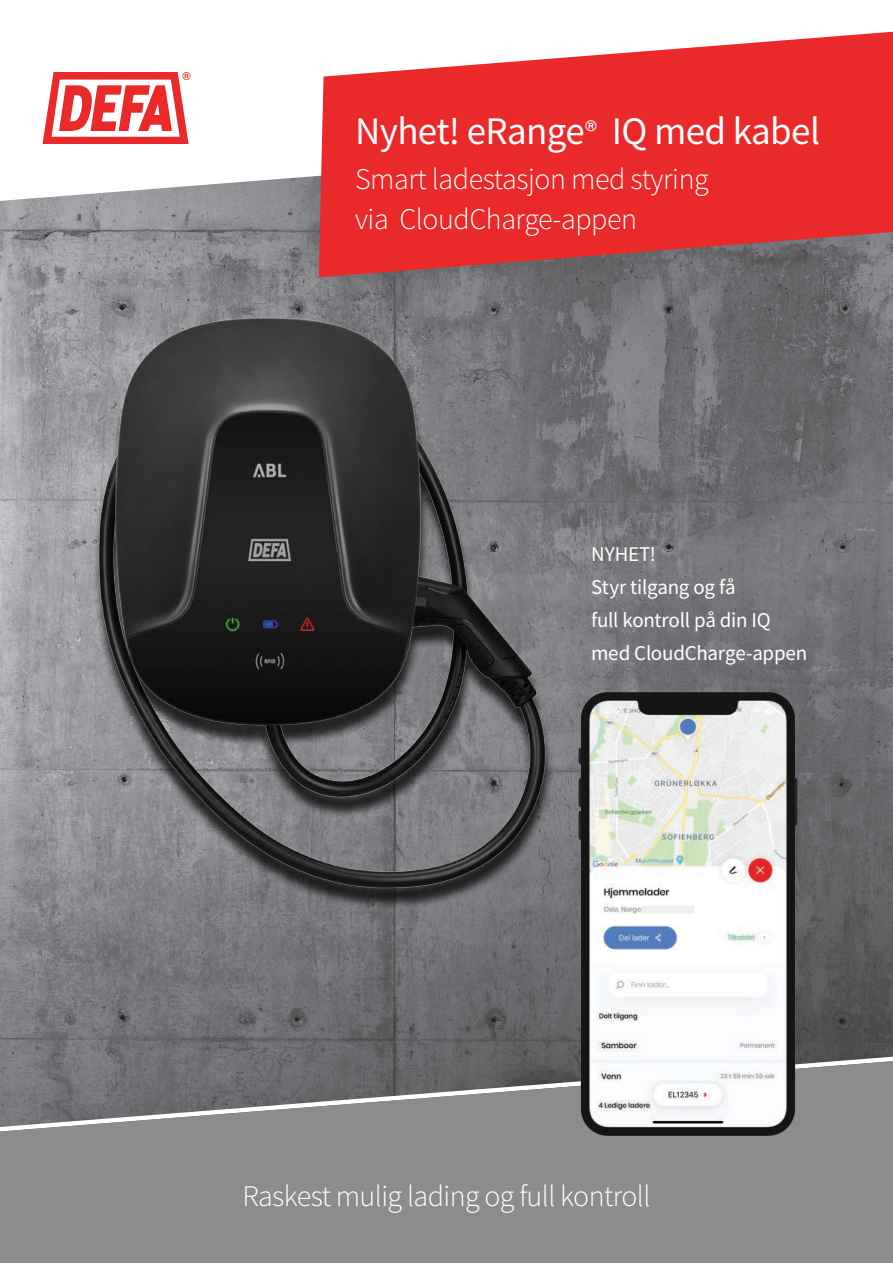
<style>
.page{position:relative;width:893px;height:1263px;background:#fff}
.page>*{position:absolute;margin:0;border:0;box-sizing:border-box;transform-origin:0 0}
.t1{font:39px "Source Sans Pro";letter-spacing:-.015em;color:#fff}
.t2{font:300 30px/40.5px "Source Sans Pro";letter-spacing:-.015em;color:#fff}
.t3{font:21px/33px "Source Sans Pro";letter-spacing:-.01em;color:#fff}
.s1{font-family:"ITC Franklin Gothic Std";font-size:27px}
</style>
<div class="page">
<img style="left:0;top:201px;width:893px;height:844px">
<svg style="left:0;top:31px;width:893px;height:170px"></svg>
<svg style="left:319px;top:32px;width:574px;height:245px;fill:#e9292a"></svg>
<svg style="left:43px;top:72px;width:147px;height:72px"></svg>
<svg style="left:0;top:1045px;width:893px;height:16px"></svg>
<svg style="left:0;top:1061px;width:893px;height:202px;fill:#8b8c8e"></svg>
<img style="left:550px;top:674px;width:277px;height:497px">
<img style="left:41px;top:271px;width:544px;height:671px">
<h1 class="t1" style="left:355px;top:106px;width:466px">Nyhet! eRange<span class="s1">®</span> IQ med kabel</h1>
<p class="t2" style="left:355px;top:158px;width:355px">Smart ladestasjon med styring via CloudCharge-appen</p>
<p class="t3" style="left:591px;top:537px;width:218px">NYHET!<br>Styr tilgang og få<br>full kontroll på din IQ med CloudCharge-appen</p>
<p class="t2" style="left:242px;top:1176px;width:410px">Raskest mulig lading og full kontroll</p>
</div>
